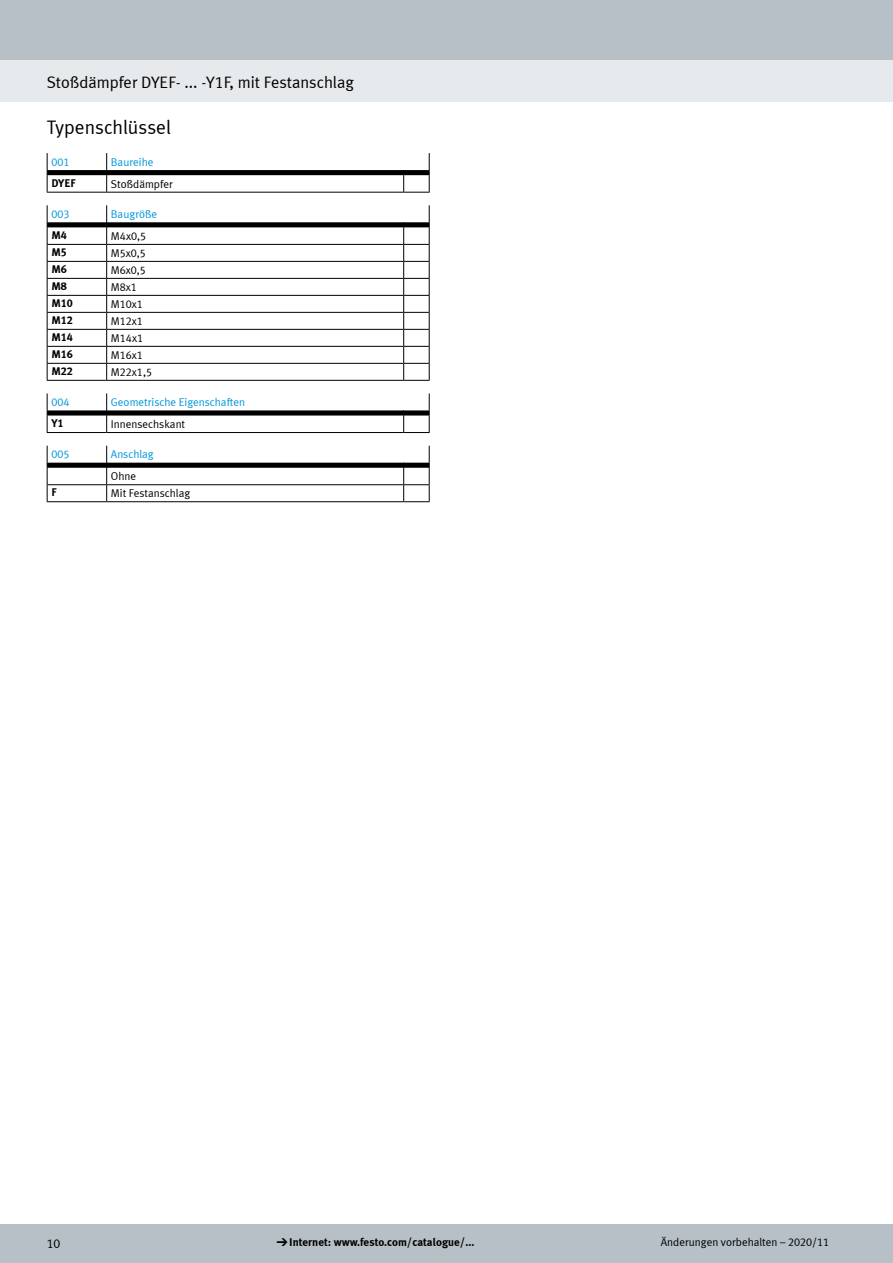
<style>
.page{position:relative;width:893px;height:1263px;background:#fff}
.page>*{position:absolute;margin:0;border:0;box-sizing:border-box;transform-origin:0 0}
.FES_title_section{font:19.5px "Meta Plus LF";color:#000}
.FES_title_family{font:16.5px "Meta Plus LF";color:#000}
.t1{font:12.75px "Meta Plus LF";color:#000}
.t2{font:11.25px "Meta Plus LF";color:#000}
.t3{font:700 11.25px "Meta Plus LF";color:#000}
.t4{font:11.25px/21.6px "Meta Plus LF";color:#0095db}
.s1{color:#000}
.s2{font-family:"Meto Pict 182";font-weight:400}
</style>
<div class="page">
<div style="left:0;top:1225px;width:893px;height:38px;background:#b6c0c6"></div>
<div style="left:0;top:60px;width:893px;height:42px;background:#e7eaec"></div>
<div style="left:0;top:0;width:893px;height:60px;background:#b6c0c6"></div>
<svg style="left:47px;top:153px;width:383px;height:40px"></svg>
<svg style="left:47px;top:205px;width:383px;height:176px"></svg>
<svg style="left:47px;top:393px;width:383px;height:40px"></svg>
<svg style="left:47px;top:446px;width:383px;height:56px"></svg>
<p class="FES_title_family" style="left:47px;top:73px;width:309px">Stoßdämpfer DYEF- ... -Y1F, mit Festanschlag</p>
<p class="FES_title_section" style="left:47px;top:116px;width:126px">Typenschlüssel</p>
<p class="t4" style="left:51px;top:151px;width:20px">001</p>
<p class="t4" style="left:111px;top:151px;width:44px">Baureihe</p>
<p class="t3" style="left:51px;top:176px;width:26px">DYEF</p>
<p class="t2" style="left:111px;top:177px;width:63px">Stoßdämpfer</p>
<p class="t4" style="left:51px;top:203px;width:20px">003</p>
<p class="t4" style="left:111px;top:203px;width:48px">Baugröße</p>
<p class="t3" style="left:51px;top:228px;width:17px">M4</p>
<p class="t2" style="left:111px;top:229px;width:37px">M4x0,5</p>
<p class="t3" style="left:51px;top:245px;width:17px">M5</p>
<p class="t2" style="left:111px;top:246px;width:37px">M5x0,5</p>
<p class="t3" style="left:51px;top:262px;width:17px">M6</p>
<p class="t2" style="left:111px;top:263px;width:37px">M6x0,5</p>
<p class="t3" style="left:51px;top:279px;width:17px">M8</p>
<p class="t2" style="left:111px;top:280px;width:28px">M8x1</p>
<p class="t3" style="left:51px;top:296px;width:23px">M10</p>
<p class="t2" style="left:111px;top:297px;width:34px">M10x1</p>
<p class="t3" style="left:51px;top:313px;width:23px">M12</p>
<p class="t2" style="left:111px;top:314px;width:34px">M12x1</p>
<p class="t3" style="left:51px;top:330px;width:23px">M14</p>
<p class="t2" style="left:111px;top:331px;width:34px">M14x1</p>
<p class="t3" style="left:51px;top:347px;width:23px">M16</p>
<p class="t2" style="left:111px;top:348px;width:34px">M16x1</p>
<p class="t3" style="left:51px;top:364px;width:23px">M22</p>
<p class="t2" style="left:111px;top:365px;width:43px">M22x1,5</p>
<p class="t4" style="left:51px;top:391px;width:20px">004</p>
<p class="t4" style="left:111px;top:391px;width:136px">Geometrische Eigenschaften</p>
<p class="t3" style="left:51px;top:416px;width:14px">Y1</p>
<p class="t2" style="left:111px;top:417px;width:76px">Innensechskant</p>
<p class="t4" style="left:51px;top:443px;width:20px">005</p>
<p class="t4" style="left:111px;top:443px;width:44px">Anschlag<br><span class="s1">Ohne</span></p>
<p class="t3" style="left:51px;top:485px;width:7px">F</p>
<p class="t2" style="left:111px;top:486px;width:81px">Mit Festanschlag</p>
<p class="t1" style="left:47px;top:1235px;width:15px">10</p>
<p class="t3" style="left:276px;top:1235px;width:199px"><span class="s2">d</span>Internet: www.festo.com/catalogue/...</p>
<p class="t2" style="left:661px;top:1236px;width:170px">Änderungen vorbehalten – 2020/11</p>
</div>
